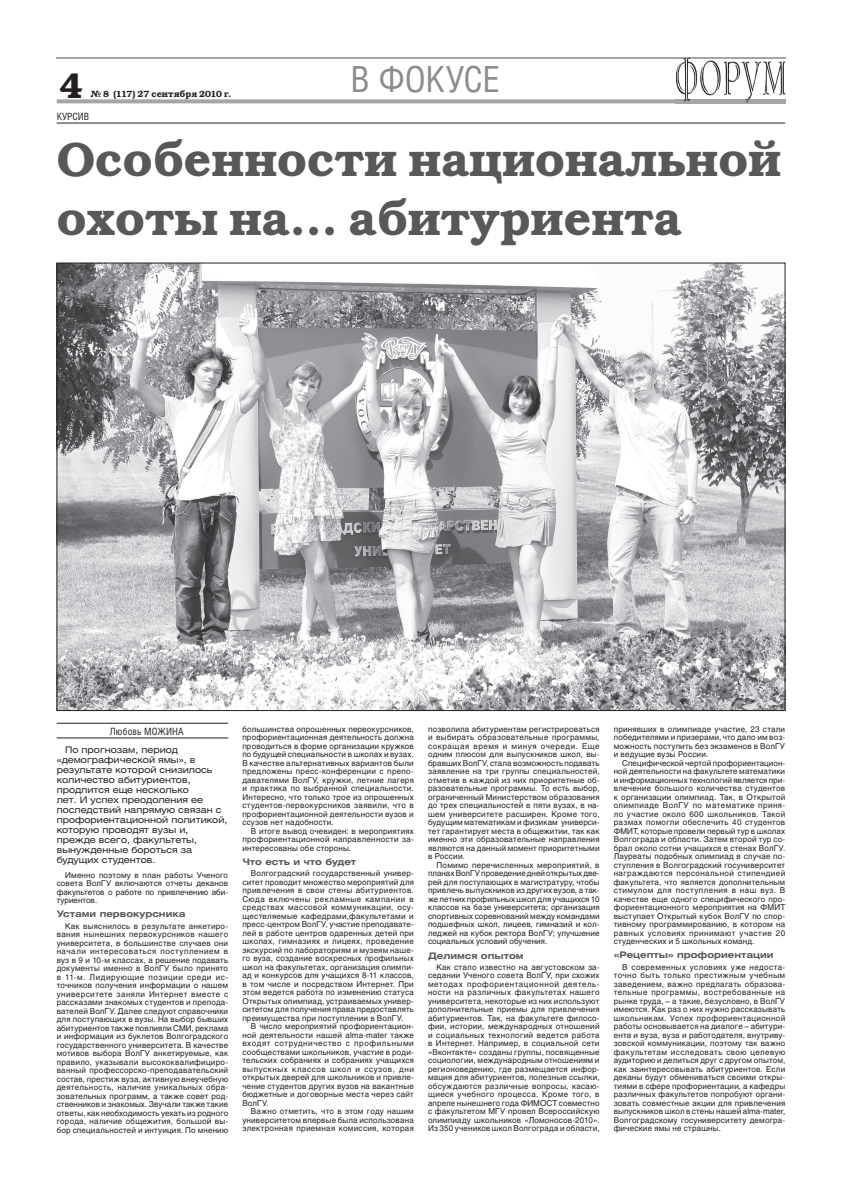
<style>
.page{position:relative;width:842px;height:1191px;background:#fff}
.page>*{position:absolute;margin:0;border:0;box-sizing:border-box;transform-origin:0 0}
.t1{font:600 48px/59px "Bookman C";color:#57585a}
.t2{font:36px "Helios Cond";letter-spacing:-.01em;color:#8a8c8f}
.t3{font:600 36px "Bookman C";color:#231f20}
.t4{font:10px "Helios Cond";letter-spacing:.005em;color:#231f20}
.t5{font:9px/10px "Helios Ext";color:#231f20}
.t6{font:700 9px "Helios Ext";color:#57585a}
.t7{font:600 9px "Bookman C";color:#231f20}
.t8{font:8px/8.5px "Helios";letter-spacing:.02em;color:#231f20;text-align:justify}
</style>
<div class="page">
<img style="left:676px;top:57px;width:109px;height:42px">
<svg style="left:57px;top:99px;width:728px;height:4px;background:#aaabaf"></svg>
<hr style="left:57px;top:57px;width:619px;height:1px;background:#a4a5a9">
<hr style="left:57px;top:123px;width:728px;height:1px;background:#231f20">
<img style="left:59px;top:265px;width:724px;height:444px">
<hr style="left:57px;top:723px;width:171px;height:1px;background:#231f20">
<hr style="left:57px;top:737px;width:171px;height:1px;background:#231f20">
<h2 class="t3" style="left:59px;top:64px;width:25px">4</h2>
<p class="t7" style="left:91px;top:88px;width:142px">№ 8 (117) 27 сентября 2010 г.</p>
<h2 class="t2" style="left:351px;top:57px;width:151px">В ФОКУСЕ</h2>
<p class="t4" style="left:57px;top:110px;width:34px">КУРСИВ</p>
<h1 class="t1" style="left:57px;top:130px;width:726px">Особенности национальной охоты на… абитуриента</h1>
<p class="t4" style="left:110px;top:725px;width:75px">Любовь МОЖИНА</p>
<p class="t5" style="left:57px;top:745px;width:172px;text-indent:9px">По прогнозам, период «демографической ямы», в результате которой снизилось количество абитуриентов, продлится еще несколько<br>лет. И успех преодоления ее последствий напрямую связан с профориентационной политикой, которую проводят вузы и, прежде всего, факультеты, вынужденные бороться за будущих студентов.</p>
<p class="t8" style="left:57px;top:870px;width:173px;text-indent:9px">Именно поэтому в план работы Ученого совета ВолГУ включаются отчеты деканов факультетов о работе по привлечению аби&shy;туриентов.</p>
<p class="t6" style="left:57px;top:908px;width:130px">Устами первокурсника</p>
<p class="t8" style="left:57px;top:921px;width:173px;text-indent:9px">Как выяснилось в результате анкетиро&shy;вания нынешних первокурсников нашего университета, в большинстве случаев они начали интересоваться поступлением в вуз в 9 и 10-м классах, а решение подавать документы именно в ВолГУ было принято в 11-м. Лидирующие позиции среди ис&shy;точников получения информации о нашем университете заняли Интернет вместе с рассказами знакомых студентов и препода&shy;вателей ВолГУ. Далее следуют справочники для поступающих в вузы. На выбор бывших абитуриентов также повлияли СМИ, реклама и информация из буклетов Волгоградского государственного университета. В качестве мотивов выбора ВолГУ анкетируемые, как правило, указывали высококвалифициро&shy;ванный профессорско-преподавательский состав, престиж вуза, активную внеучебную деятельность, наличие уникальных обра&shy;зовательных программ, а также совет род&shy;ственников и знакомых. Звучали также такие ответы, как необходимость уехать из родного города, наличие общежития, большой вы&shy;бор специальностей и интуиция. По мнению</p>
<p class="t8" style="left:242px;top:724px;width:173px">большинства опрошенных первокурсников, профориентационная деятельность должна проводиться в форме организации кружков по будущей специальности в школах и вузах.<br>В качестве альтернативных вариантов были предложены пресс-конференции с препо&shy;давателями ВолГУ, кружки, летние лагеря и практика по выбранной специальности.<br>Интересно, что только трое из опрошенных студентов-первокурсников заявили, что в профориентационной деятельности вузов и ссузов нет надобности.</p>
<p class="t8" style="left:242px;top:826px;width:173px;text-indent:9px">В итоге вывод очевиден: в мероприятиях профориентационной направленности за&shy;интересованы обе стороны.</p>
<p class="t6" style="left:242px;top:856px;width:115px">Что есть и что будет</p>
<p class="t8" style="left:242px;top:869px;width:173px;text-indent:9px">Волгоградский государственный универ&shy;ситет проводит множество мероприятий для привлечения в свои стены абитуриентов.<br>Сюда включены рекламные кампании в средствах массовой коммуникации, осу&shy;ществляемые кафедрами,факультетами и пресс-центром ВолГУ, участие преподавате&shy;лей в работе центров одаренных детей при школах, гимназиях и лицеях, проведение экскурсий по лабораториям и музеям наше&shy;го вуза, создание воскресных профильных школ на факультетах, организация олимпи&shy;ад и конкурсов для учащихся 8-11 классов, в том числе и посредством Интернет. При этом ведется работа по изменению статуса Открытых олимпиад, устраиваемых универ&shy;ситетом для получения права предоставлять преимущества при поступлении в ВолГУ.</p>
<p class="t8" style="left:242px;top:1022px;width:173px;text-indent:9px">В число мероприятий профориентацион&shy;ной деятельности нашей alma-mater также входят сотрудничество с профильными сообществами школьников, участие в роди&shy;тельских собраниях и собраниях учащихся выпускных классов школ и ссузов, дни открытых дверей для школьников и привле&shy;чение студентов других вузов на вакантные бюджетные и договорные места через сайт ВолГУ.</p>
<p class="t8" style="left:242px;top:1107px;width:173px;text-indent:9px">Важно отметить, что в этом году нашим университетом впервые была использована электронная приемная комиссия, которая</p>
<p class="t8" style="left:428px;top:724px;width:173px">позволила абитуриентам регистрироваться и выбирать образовательные программы, сокращая время и минуя очереди. Еще одним плюсом для выпускников школ, вы&shy;бравших ВолГУ, стала возможность подавать заявление на три группы специальностей, отметив в каждой из них приоритетные об&shy;разовательные программы. То есть выбор, ограниченный Министерством образования до трех специальностей в пяти вузах, в на&shy;шем университете расширен. Кроме того, будущим математикам и физикам универси&shy;тет гарантирует места в общежитии, так как именно эти образовательные направления являются на данный момент приоритетными в России.</p>
<p class="t8" style="left:428px;top:860px;width:173px;text-indent:9px">Помимо перечисленных мероприятий, в планах ВолГУ проведение дней открытых две&shy;рей для поступающих в магистратуру, чтобы привлечь выпускников из других вузов, а так&shy;же летних профильных школ для учащихся 10 классов на базе университета; организация спортивных соревнований между командами подшефных школ, лицеев, гимназий и кол&shy;леджей на кубок ректора ВолГУ; улучшение социальных условий обучения.</p>
<p class="t6" style="left:428px;top:949px;width:97px">Делимся опытом</p>
<p class="t8" style="left:428px;top:962px;width:173px;text-indent:9px">Как стало известно на августовском за&shy;седании Ученого совета ВолГУ, при схожих методах профориентационной деятель&shy;ности на различных факультетах нашего университета, некоторые из них используют дополнительные приемы для привлечения абитуриентов. Так, на факультете филосо&shy;фии, истории, международных отношений и социальных технологий ведется работа в Интернет. Например, в социальной сети «Вконтакте» созданы группы, посвященные социологии, международным отношениям и регионоведению, где размещается инфор&shy;мация для абитуриентов, полезные ссылки, обсуждаются различные вопросы, касаю&shy;щиеся учебного процесса. Кроме того, в апреле нынешнего года ФИМОСТ совместно с факультетом МГУ провел Всероссийскую олимпиаду школьников «Ломоносов-2010».<br>Из 350 учеников школ Волгограда и области,</p>
<p class="t8" style="left:614px;top:724px;width:173px">принявших в олимпиаде участие, 23 стали победителями и призерами, что дало им воз&shy;можность поступить без экзаменов в ВолГУ и ведущие вузы России.</p>
<p class="t8" style="left:614px;top:758px;width:173px;text-indent:9px">Специфической чертой профориентацион&shy;ной деятельности на факультете математики и информационных технологий является при&shy;влечение большого количества студентов к организации олимпиад. Так, в Открытой олимпиаде ВолГУ по математике приня&shy;ло участие около 600 школьников. Такой размах помогли обеспечить 40 студентов ФМИТ, которые провели первый тур в школах Волгограда и области. Затем второй тур со&shy;брал около сотни учащихся в стенах ВолГУ.<br>Лауреаты подобных олимпиад в случае по&shy;ступления в Волгоградский госуниверситет награждаются персональной стипендией факультета, что является дополнительным стимулом для поступления в наш вуз. В качестве еще одного специфического про&shy;фориентационного мероприятия на ФМИТ выступает Открытый кубок ВолГУ по спор&shy;тивному программированию, в котором на равных условиях принимают участие 20 студенческих и 5 школьных команд.</p>
<p class="t6" style="left:614px;top:949px;width:161px">«Рецепты» профориентации</p>
<p class="t8" style="left:614px;top:962px;width:173px;text-indent:9px">В современных условиях уже недоста&shy;точно быть только престижным учебным заведением, важно предлагать образова&shy;тельные программы, востребованные на рынке труда, – а такие, безусловно, в ВолГУ имеются. Как раз о них нужно рассказывать школьникам. Успех профориентационной работы основывается на диалоге – абитури&shy;ента и вуза, вуза и работодателя, внутриву&shy;зовской коммуникации, поэтому так важно факультетам исследовать свою целевую аудиторию и делиться друг с другом опытом, как заинтересовывать абитуриентов. Если деканы будут обмениваться своими откры&shy;тиями в сфере профориентации, а кафедры различных факультетов попробуют органи&shy;зовать совместные акции для привлечения выпускников школ в стены нашей alma-mater, Волгоградскому госуниверситету демогра&shy;фические ямы не страшны.</p>
</div>
